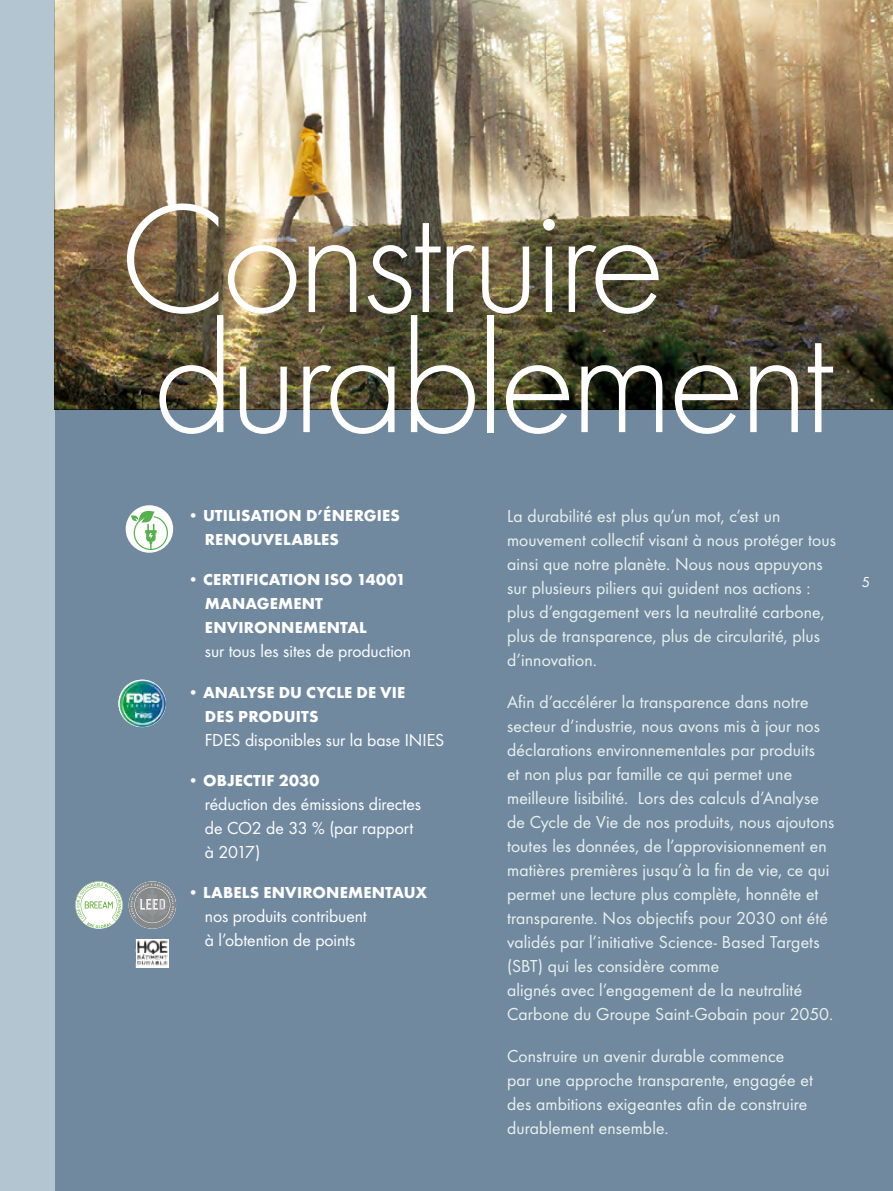
<style>
.page{position:relative;width:893px;height:1191px;background:#fff}
.page>*{position:absolute;margin:0;border:0;box-sizing:border-box;transform-origin:0 0}
.t1{font:300 160.5px/120px "Futura";letter-spacing:-.04em;color:#fff}
.t2{font:18px/24px "Futura Boo";letter-spacing:.005em;color:#eaf2ee}
.t3{font:18px/24px "Futura Boo";letter-spacing:-.005em;color:#fff}
.t4{font:700 16.5px/24px "Futura";letter-spacing:.01em;color:#fff}
.t5{font:15px "Futura Boo";color:#fff}
</style>
<div class="page">
<div style="left:54px;top:409px;width:839px;height:782px;background:#71899f"></div>
<div style="left:0;top:0;width:54px;height:1191px;background:#b2c5d1"></div>
<img style="left:118px;top:679px;width:48px;height:48px;border-radius:24px">
<img style="left:136px;top:938px;width:33px;height:29px">
<svg style="left:129px;top:881px;width:47px;height:47px"></svg>
<svg style="left:75px;top:881px;width:48px;height:47px"></svg>
<div style="left:126px;top:505px;width:47px;height:48px;background:#fff;border-radius:50%"></div>
<svg style="left:130px;top:510px;width:38px;height:40px"></svg>
<img style="left:54px;top:0;width:839px;height:409px">
<h1 class="t1" style="left:118px;top:204px;width:717px">Construire durablement</h1>
<p class="t4" style="left:205px;top:503px;width:197px;text-indent:-17px">• UTILISATION D’ÉNERGIES<br>RENOUVELABLES</p>
<p class="t4" style="left:205px;top:567px;width:202px;text-indent:-17px">• CERTIFICATION ISO 14001<br>MANAGEMENT<br>ENVIRONNEMENTAL</p>
<p class="t3" style="left:205px;top:639px;width:208px">sur tous les sites de production</p>
<p class="t4" style="left:205px;top:680px;width:202px;text-indent:-17px">• ANALYSE DU CYCLE DE VIE<br>DES PRODUITS</p>
<p class="t3" style="left:205px;top:728px;width:241px">FDES disponibles sur la base INIES</p>
<p class="t4" style="left:188px;top:768px;width:133px">• OBJECTIF 2030</p>
<p class="t3" style="left:205px;top:792px;width:218px">réduction des émissions directes de CO2 de 33 % (par rapport à 2017)</p>
<p class="t4" style="left:188px;top:880px;width:241px">• LABELS ENVIRONEMENTAUX</p>
<p class="t3" style="left:205px;top:904px;width:164px">nos produits contribuent à l’obtention de points</p>
<p class="t2" style="left:507px;top:504px;width:330px">La durabilité est plus qu’un mot, c’est un mouvement collectif visant à nous protéger tous ainsi que notre planète. Nous nous appuyons sur plusieurs piliers qui guident nos actions : plus d’engagement vers la neutralité carbone, plus de transparence, plus de circularité, plus d’innovation.</p>
<p class="t2" style="left:507px;top:690px;width:329px">Afin d’accélérer la transparence dans notre secteur d’industrie, nous avons mis à jour nos déclarations environnementales par produits<br>et non plus par famille ce qui permet une meilleure lisibilité. Lors des calculs d’Analyse de Cycle de Vie de nos produits, nous ajoutons toutes les données, de l’approvisionnement en matières premières jusqu’à la fin de vie, ce qui permet une lecture plus complète, honnête et transparente. Nos objectifs pour 2030 ont été validés par l’initiative Science- Based Targets (SBT) qui les considère comme<br>alignés avec l’engagement de la neutralité Carbone du Groupe Saint-Gobain pour 2050.</p>
<p class="t2" style="left:507px;top:1044px;width:307px">Construire un avenir durable commence<br>par une approche transparente, engagée et des ambitions exigeantes afin de construire durablement ensemble.</p>
<p class="t5" style="left:862px;top:573px;width:10px">5</p>
</div>
